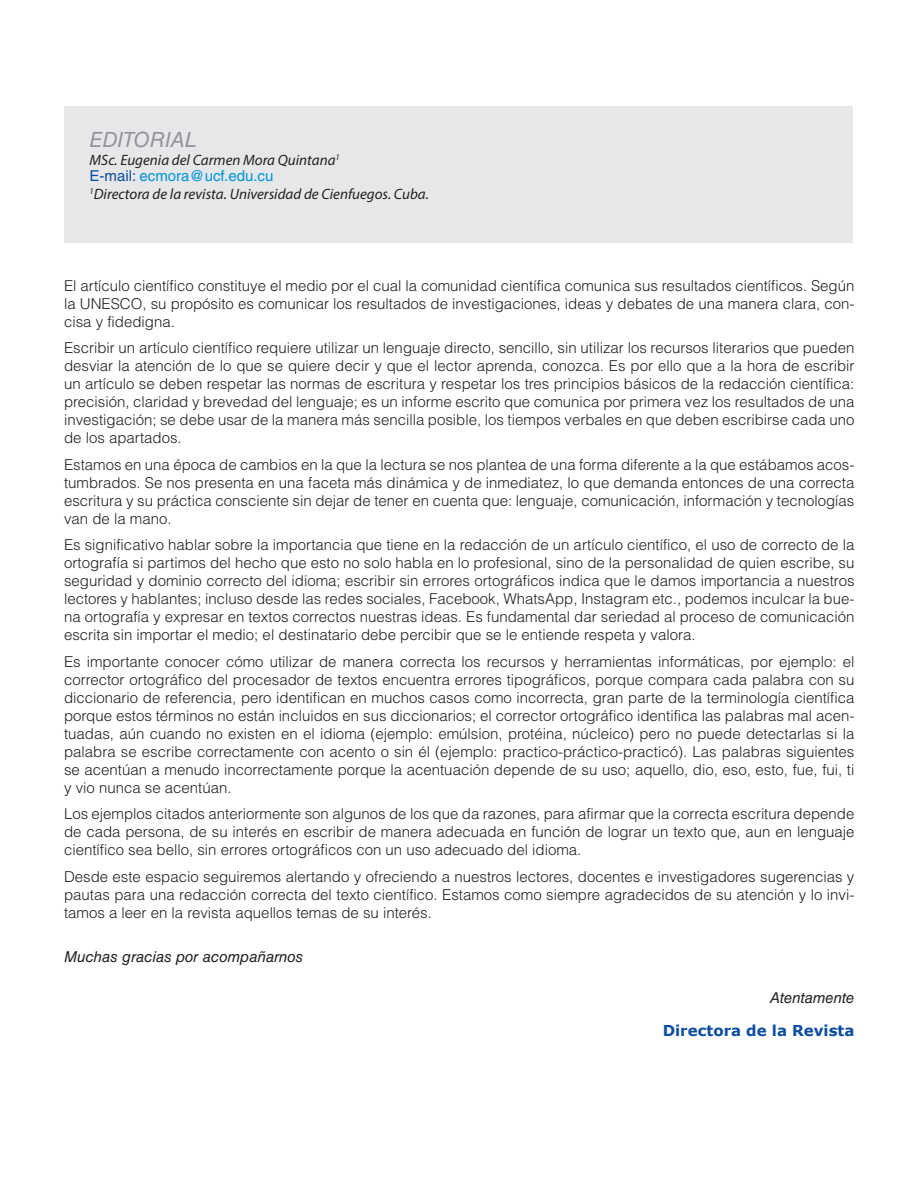
<style>
.page{position:relative;width:918px;height:1188px;background:#fff}
.page>*{position:absolute;margin:0;border:0;box-sizing:border-box;transform-origin:0 0}
.Titulo_gris_itálica{font:italic 21px "Helvetica LT Std";color:#939598}
.TEXTO{font:300 15px/18px "Helvetica LT Std";color:#231f20;text-align:justify}
.nombre_de_autor-Edit{font:italic 15px "Myriad Pro";color:#231f20}
.TEXTO-2{font:italic 15px "Helvetica LT Std";color:#231f20}
.nombre_de_autor-Edit-2{font:15px "Helvetica LT Std";color:#0095d9}
.TITULOS_AZUL{font:700 15px "Verdana";color:#0d4da1}
.s1{color:#0d4da1}
</style>
<div class="page">
<div style="left:64px;top:106px;width:789px;height:137px;background:#e6e7e9"></div>
<p class="Titulo_gris_itálica" style="left:90px;top:127px;width:109px">EDITORIAL</p>
<p class="nombre_de_autor-Edit" style="left:90px;top:151px;width:252px">MSc. Eugenia del Carmen Mora Quintana<sup>1</sup></p>
<p class="nombre_de_autor-Edit-2" style="left:90px;top:167px;width:185px"><span class="s1">E-mail:</span> ecmora@ucf.edu.cu</p>
<p class="nombre_de_autor-Edit" style="left:90px;top:185px;width:341px"><sup>1</sup>Directora de la revista. Universidad de Cienfuegos. Cuba.</p>
<p class="TEXTO" style="left:64px;top:276px;width:792px">El artículo científico constituye el medio por el cual la comunidad científica comunica sus resultados científicos. Según la UNESCO, su propósito es comunicar los resultados de investigaciones, ideas y debates de una manera clara, con&shy;cisa y fidedigna.</p>
<p class="TEXTO" style="left:64px;top:339px;width:792px">Escribir un artículo científico requiere utilizar un lenguaje directo, sencillo, sin utilizar los recursos literarios que pueden desviar la atención de lo que se quiere decir y que el lector aprenda, conozca. Es por ello que a la hora de escribir un artículo se deben respetar las normas de escritura y respetar los tres principios básicos de la redacción científica: precisión, claridad y brevedad del lenguaje; es un informe escrito que comunica por primera vez los resultados de una investigación; se debe usar de la manera más sencilla posible, los tiempos verbales en que deben escribirse cada uno de los apartados.</p>
<p class="TEXTO" style="left:64px;top:455px;width:792px">Estamos en una época de cambios en la que la lectura se nos plantea de una forma diferente a la que estábamos acos&shy;tumbrados. Se nos presenta en una faceta más dinámica y de inmediatez, lo que demanda entonces de una correcta escritura y su práctica consciente sin dejar de tener en cuenta que: lenguaje, comunicación, información y tecnologías van de la mano.</p>
<p class="TEXTO" style="left:64px;top:536px;width:792px">Es significativo hablar sobre la importancia que tiene en la redacción de un artículo científico, el uso de correcto de la ortografía si partimos del hecho que esto no solo habla en lo profesional, sino de la personalidad de quien escribe, su seguridad y dominio correcto del idioma; escribir sin errores ortográficos indica que le damos importancia a nuestros lectores y hablantes; incluso desde las redes sociales, Facebook, WhatsApp, Instagram etc., podemos inculcar la bue&shy;na ortografía y expresar en textos correctos nuestras ideas. Es fundamental dar seriedad al proceso de comunicación escrita sin importar el medio; el destinatario debe percibir que se le entiende respeta y valora.</p>
<p class="TEXTO" style="left:64px;top:652px;width:792px">Es importante conocer cómo utilizar de manera correcta los recursos y herramientas informáticas, por ejemplo: el corrector ortográfico del procesador de textos encuentra errores tipográficos, porque compara cada palabra con su diccionario de referencia, pero identifican en muchos casos como incorrecta, gran parte de la terminología científica porque estos términos no están incluidos en sus diccionarios; el corrector ortográfico identifica las palabras mal acen&shy;tuadas, aún cuando no existen en el idioma (ejemplo: emúlsion, protéina, núcleico) pero no puede detectarlas si la palabra se escribe correctamente con acento o sin él (ejemplo: practico-práctico-practicó). Las palabras siguientes se acentúan a menudo incorrectamente porque la acentuación depende de su uso; aquello, dio, eso, esto, fue, fui, ti y vio nunca se acentúan.</p>
<p class="TEXTO" style="left:64px;top:805px;width:792px">Los ejemplos citados anteriormente son algunos de los que da razones, para afirmar que la correcta escritura depende de cada persona, de su interés en escribir de manera adecuada en función de lograr un texto que, aun en lenguaje científico sea bello, sin errores ortográficos con un uso adecuado del idioma.</p>
<p class="TEXTO" style="left:64px;top:867px;width:792px">Desde este espacio seguiremos alertando y ofreciendo a nuestros lectores, docentes e investigadores sugerencias y pautas para una redacción correcta del texto científico. Estamos como siempre agradecidos de su atención y lo invi&shy;tamos a leer en la revista aquellos temas de su interés.</p>
<p class="TEXTO-2" style="left:64px;top:948px;width:241px">Muchas gracias por acompañarnos</p>
<p class="TEXTO-2" style="left:770px;top:989px;width:86px">Atentamente</p>
<p class="TITULOS_AZUL" style="left:663px;top:1020px;width:193px">Directora de la Revista</p>
</div>
